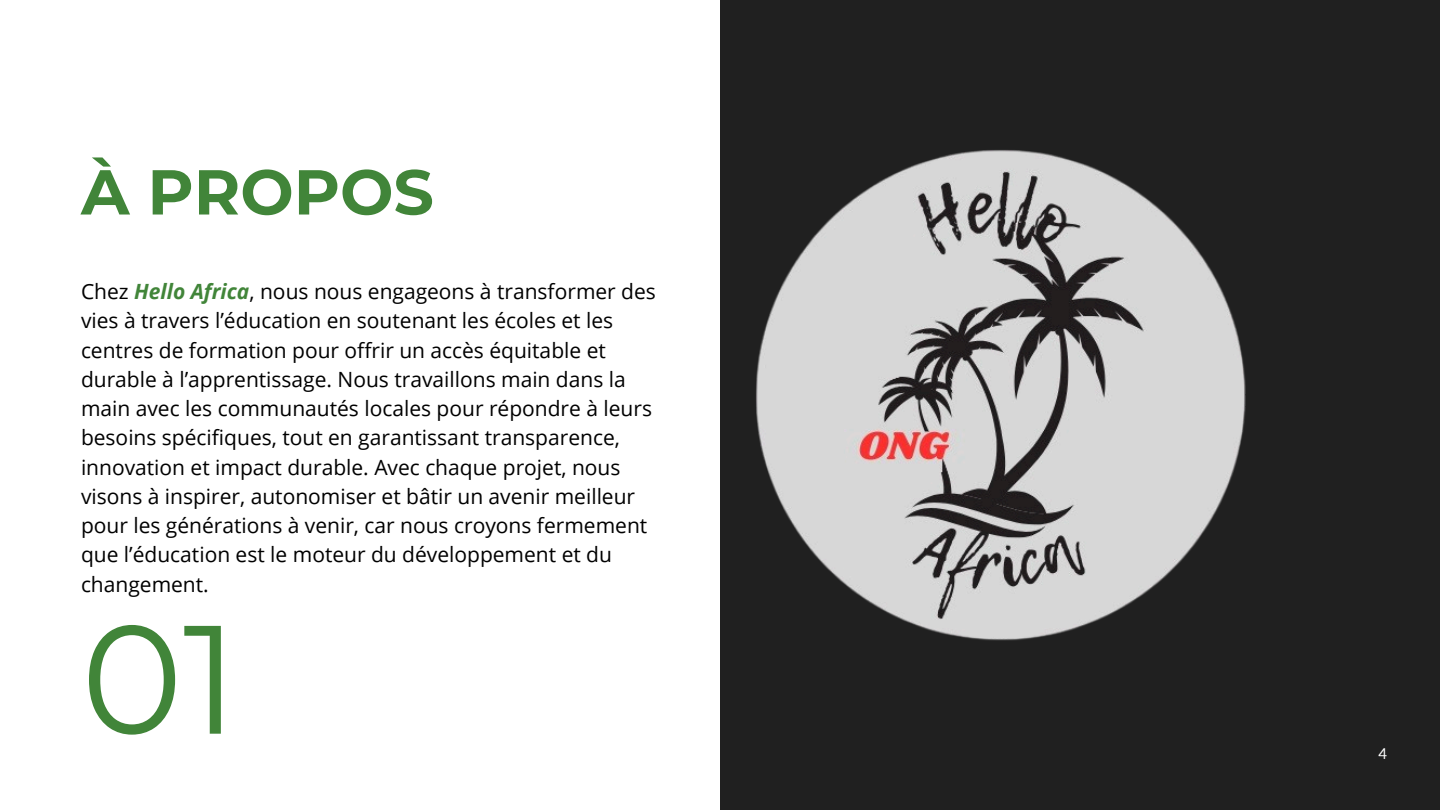
<style>
.page{position:relative;width:1440px;height:810px;background:#fff}
.page>*{position:absolute;margin:0;border:0;box-sizing:border-box;transform-origin:0 0}
.t1{font:154px "Montserrat";color:#418539}
.t2{font:700 63.3px "Montserrat";color:#418539}
.t3{font:21px/29.2px "Open Sans";color:#000}
.t4{font:15px "Lato";color:#fff}
.s1{font-weight:700;font-style:italic;color:#418539}
</style>
<div class="page">
<div style="left:720px;top:0;width:720px;height:810px;background:#202020"></div>
<img style="left:756px;top:150px;width:490px;height:491px">
<p class="t2" style="left:81px;top:153px;width:354px">À PROPOS</p>
<p class="t3" style="left:81px;top:276px;width:576px">Chez <span class="s1">Hello Africa</span>, nous nous engageons à transformer des vies à travers l’éducation en soutenant les écoles et les centres de formation pour offrir un accès équitable et durable à l’apprentissage. Nous travaillons main dans la main avec les communautés locales pour répondre à leurs besoins spécifiques, tout en garantissant transparence, innovation et impact durable. Avec chaque projet, nous visons à inspirer, autonomiser et bâtir un avenir meilleur pour les générations à venir, car nous croyons fermement que l’éducation est le moteur du développement et du changement.</p>
<p class="t1" style="left:81px;top:585px;width:159px">01</p>
<p class="t4" style="left:1378px;top:744px;width:10px">4</p>
</div>
